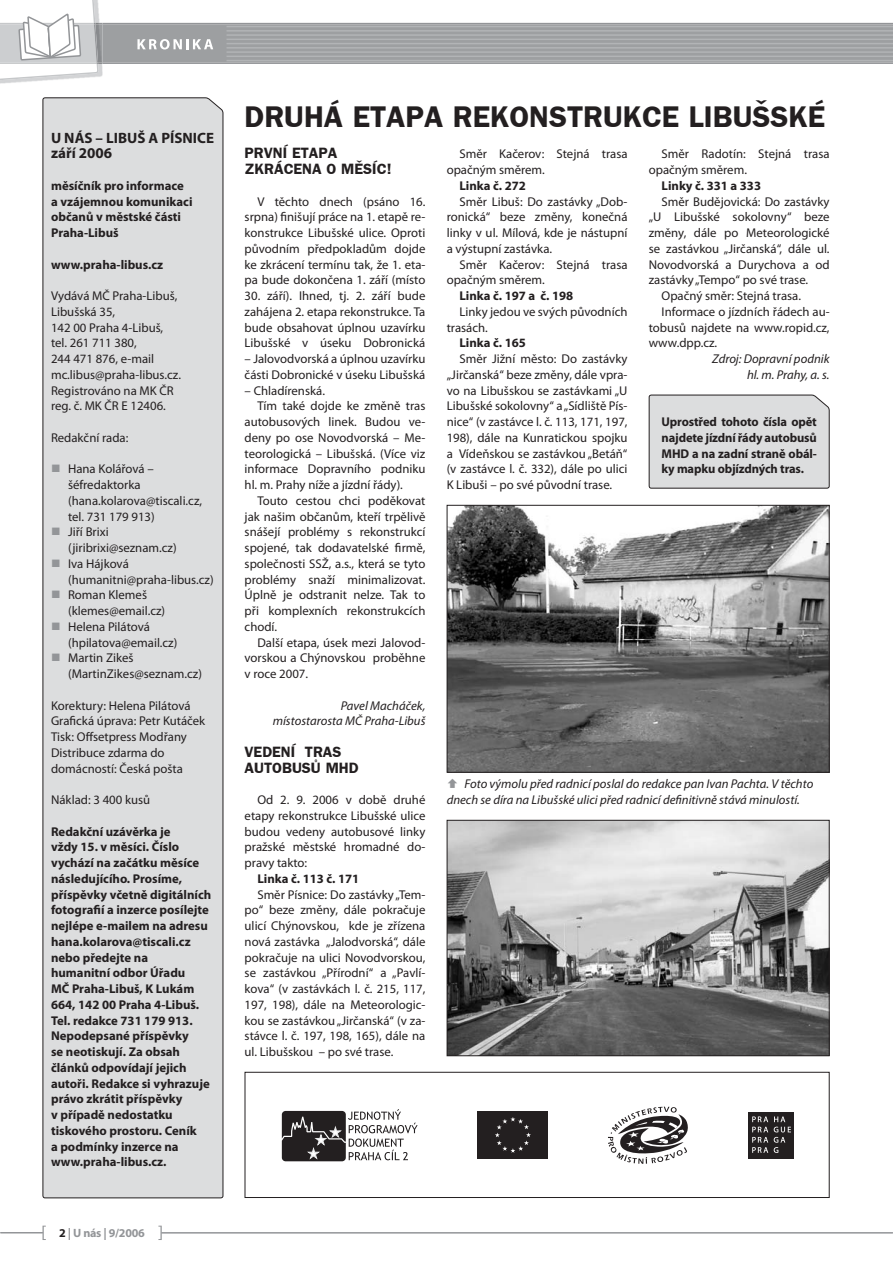
<style>
.page{position:relative;width:893px;height:1263px;background:#fff}
.page>*{position:absolute;margin:0;border:0;box-sizing:border-box;transform-origin:0 0}
.t1{font:700 30px "Frankfurt Gothic";color:#231f20}
.t2{font:700 15px/15.8px "Frankfurt Gothic";color:#231f20}
.t3{font:700 15px/15.8px "Myriad Pro";color:#231f20}
.t4{font:12.75px/15.8px "Myriad Pro";color:#231f20}
.t5{font:700 12.75px/15.8px "Myriad Pro";color:#231f20}
.t6{font:italic 12.75px/15.8px "Myriad Pro";color:#231f20;text-align:right}
.t7{font:700 12px "Myriad Pro";letter-spacing:-.02em;color:#939598}
.s1{color:#231f20}
</style>
<div class="page">
<hr style="left:1px;top:1232px;width:41px;height:2px;background:#939598">
<hr style="left:162px;top:1232px;width:730px;height:2px;background:#939598">
<svg style="left:42px;top:1226px;width:4px;height:14px"></svg>
<svg style="left:158px;top:1226px;width:4px;height:14px"></svg>
<svg style="left:0;top:0;width:893px;height:84px"></svg>
<hr style="left:226px;top:26px;width:666px;height:1px;background:#b2b4b6">
<hr style="left:226px;top:30px;width:666px;height:2px;background:#b2b4b6">
<hr style="left:226px;top:34px;width:666px;height:2px;background:#b2b4b6">
<hr style="left:226px;top:39px;width:666px;height:1px;background:#b2b4b6">
<hr style="left:226px;top:43px;width:666px;height:1px;background:#b2b4b6">
<hr style="left:226px;top:47px;width:666px;height:2px;background:#b2b4b6">
<hr style="left:226px;top:51px;width:665px;height:2px;background:#b2b4b6">
<hr style="left:226px;top:56px;width:665px;height:1px;background:#b2b4b6">
<hr style="left:226px;top:60px;width:665px;height:1px;background:#b2b4b6">
<div style="left:42px;top:97px;width:182px;height:1102px;background:#dcddde"></div>
<div style="left:477px;top:1112px;width:71px;height:47px;background:#231f20"></div>
<svg style="left:495px;top:1117px;width:36px;height:36px"></svg>
<svg style="left:608px;top:1107px;width:80px;height:57px"></svg>
<div style="left:747px;top:1112px;width:23px;height:47px;background:#231f20"></div>
<div style="left:771px;top:1112px;width:23px;height:47px;background:#231f20"></div>
<svg style="left:752px;top:1116px;width:39px;height:37px"></svg>
<svg style="left:282px;top:1109px;width:135px;height:52px"></svg>
<div style="left:244px;top:1072px;width:585px;height:126px;border:1px solid #231f20"></div>
<img style="left:448px;top:507px;width:379px;height:264px">
<div style="left:446px;top:505px;width:383px;height:268px;border:1px solid #231f20"></div>
<div style="left:648px;top:394px;width:182px;height:95px;background:#dcddde"></div>
<img style="left:448px;top:822px;width:379px;height:232px">
<div style="left:446px;top:820px;width:383px;height:236px;border:1px solid #231f20"></div>
<svg style="left:52px;top:465px;width:7px;height:8px"></svg>
<svg style="left:52px;top:528px;width:7px;height:8px"></svg>
<svg style="left:52px;top:560px;width:7px;height:7px"></svg>
<svg style="left:52px;top:591px;width:7px;height:8px"></svg>
<svg style="left:52px;top:623px;width:7px;height:7px"></svg>
<svg style="left:52px;top:654px;width:7px;height:8px"></svg>
<p class="t3" style="left:51px;top:131px;width:164px">U NÁS – LIBUŠ A PÍSNICE září 2006</p>
<p class="t5" style="left:51px;top:179px;width:143px">měsíčník pro informace a vzájemnou komunikaci občanů v městské části<br>Praha-Libuš</p>
<p class="t5" style="left:51px;top:258px;width:114px">www.praha-libus.cz</p>
<p class="t4" style="left:51px;top:289px;width:131px">Vydává MČ Praha-Libuš,<br>Libušská 35,<br>142 00 Praha 4-Libuš, tel. 261 711 380,<br>244 471 876, e-mail mc.libus@praha-libus.cz.<br>Registrováno na MK ČR reg. č. MK ČR E 12406.</p>
<p class="t4" style="left:51px;top:431px;width:79px">Redakční rada:</p>
<p class="t4" style="left:68px;top:462px;width:147px">Hana Kolářová – šéfredaktorka (hana.kolarova@tiscali.cz, tel. 731 179 913)<br>Jiří Brixi (jiribrixi@seznam.cz)<br>Iva Hájková (humanitni@praha-libus.cz)<br>Roman Klemeš (klemes@email.cz)<br>Helena Pilátová (hpilatova@email.cz)<br>Martin Zikeš (MartinZikes@seznam.cz)</p>
<p class="t4" style="left:51px;top:699px;width:156px">Korektury: Helena Pilátová<br>Grafická úprava: Petr Kutáček<br>Tisk: Offsetpress Modřany<br>Distribuce zdarma do domácností: Česká pošta</p>
<p class="t4" style="left:51px;top:793px;width:101px">Náklad: 3 400 kusů</p>
<p class="t5" style="left:51px;top:825px;width:162px">Redakční uzávěrka je<br>vždy 15. v měsíci. Číslo vychází na začátku měsíce následujícího. Prosíme, příspěvky včetně digitálních fotografií a inzerce posílejte nejlépe e-mailem na adresu hana.kolarova@tiscali.cz nebo předejte na<br>humanitní odbor Úřadu<br>MČ Praha-Libuš, K Lukám<br>664, 142 00 Praha 4-Libuš.<br>Tel. redakce 731 179 913.<br>Nepodepsané příspěvky<br>se neotiskují. Za obsah článků odpovídají jejich autoři. Redakce si vyhrazuje právo zkrátit příspěvky<br>v případě nedostatku tiskového prostoru. Ceník<br>a podmínky inzerce na www.praha-libus.cz.</p>
<p class="t7" style="left:59px;top:1229px;width:87px"><span class="s1">2</span> | U nás | 9/2006</p>
<h1 class="t1" style="left:244px;top:100px;width:582px">DRUHÁ ETAPA REKONSTRUKCE LIBUŠSKÉ</h1>
<p class="t2" style="left:244px;top:145px;width:148px">PRVNÍ ETAPA<br>ZKRÁCENA O MĚSÍC!</p>
<p class="t4" style="left:244px;top:195px;width:182px;text-align:justify;text-indent:13px">V těchto dnech (psáno 16. srpna) finišují práce na 1. etapě re&shy;konstrukce Libušské ulice. Oproti původním předpokladům dojde ke zkrácení termínu tak, že 1. eta&shy;pa bude dokončena 1. září (místo</p>
<p class="t4" style="left:244px;top:289px;width:182px;text-align:justify">30. září). Ihned, tj. 2. září bude zahájena 2. etapa rekonstrukce. Ta bude obsahovat úplnou uzavírku Libušské v úseku Dobronická</p>
<p class="t4" style="left:244px;top:352px;width:182px">– Jalovodvorská a úplnou uzavírku části Dobronické v úseku Libušská</p>
<p class="t4" style="left:244px;top:384px;width:82px">– Chladírenská.</p>
<p class="t4" style="left:257px;top:399px;width:169px">Tím také dojde ke změně tras</p>
<p class="t4" style="left:244px;top:415px;width:182px">autobusových linek. Budou ve-</p>
<p class="t4" style="left:244px;top:431px;width:182px">deny po ose Novodvorská – Me-</p>
<p class="t4" style="left:244px;top:447px;width:182px">teorologická – Libušská. (Více viz</p>
<p class="t4" style="left:244px;top:462px;width:182px">informace Dopravního podniku</p>
<p class="t4" style="left:244px;top:478px;width:160px">hl. m. Prahy níže a jízdní řády).</p>
<p class="t4" style="left:257px;top:494px;width:169px">Touto cestou chci poděkovat</p>
<p class="t4" style="left:244px;top:510px;width:182px">jak našim občanům, kteří trpělivě</p>
<p class="t4" style="left:244px;top:525px;width:182px">snášejí problémy s rekonstrukcí</p>
<p class="t4" style="left:244px;top:541px;width:182px">spojené, tak dodavatelské firmě,</p>
<p class="t4" style="left:244px;top:557px;width:182px">společnosti SSŽ, a.s., která se tyto</p>
<p class="t4" style="left:244px;top:573px;width:182px">problémy snaží minimalizovat.</p>
<p class="t4" style="left:244px;top:588px;width:182px">Úplně je odstranit nelze. Tak to</p>
<p class="t4" style="left:244px;top:604px;width:182px">při komplexních rekonstrukcích</p>
<p class="t4" style="left:244px;top:620px;width:34px">chodí.</p>
<p class="t4" style="left:257px;top:636px;width:169px">Další etapa, úsek mezi Jalovod-</p>
<p class="t4" style="left:244px;top:651px;width:182px">vorskou a Chýnovskou proběhne</p>
<p class="t4" style="left:244px;top:667px;width:65px">v roce 2007.</p>
<p class="t6" style="left:273px;top:699px;width:154px">Pavel Macháček, místostarosta MČ Praha-Libuš</p>
<p class="t2" style="left:244px;top:744px;width:116px">VEDENÍ TRAS<br>AUTOBUSŮ MHD</p>
<p class="t4" style="left:244px;top:793px;width:182px;text-align:justify;text-indent:13px">Od 2. 9. 2006 v době druhé etapy rekonstrukce Libušské ulice budou vedeny autobusové linky pražské městské hromadné do&shy;pravy takto:</p>
<p class="t5" style="left:257px;top:872px;width:103px">Linka č. 113 č. 171</p>
<p class="t4" style="left:244px;top:888px;width:182px;text-align:justify;text-indent:13px">Směr Písnice: Do zastávky „Tem&shy;po“ beze změny, dále pokračuje ulicí Chýnovskou, kde je zřízena nová zastávka „Jalodvorská“, dále pokračuje na ulici Novodvorskou, se zastávkou „Přírodní“ a „Pavlí&shy;kova“ (v zastávkách l. č. 215, 117, 197, 198), dále na Meteorologic&shy;kou se zastávkou „Jirčanská“ (v za&shy;stávce l. č. 197, 198, 165), dále na ul. Libušskou – po své trase.</p>
<p class="t4" style="left:648px;top:148px;width:182px;text-indent:13px">Směr Radotín: Stejná trasa opačným směrem.</p>
<p class="t5" style="left:661px;top:179px;width:101px">Linky č. 331 a 333</p>
<p class="t4" style="left:661px;top:195px;width:169px">Směr Budějovická: Do zastávky</p>
<p class="t4" style="left:648px;top:211px;width:182px">„U Libušské sokolovny“ beze</p>
<p class="t4" style="left:648px;top:226px;width:182px">změny, dále po Meteorologické</p>
<p class="t4" style="left:648px;top:242px;width:182px">se zastávkou „Jirčanská“, dále ul.</p>
<p class="t4" style="left:648px;top:258px;width:182px">Novodvorská a Durychova a od</p>
<p class="t4" style="left:648px;top:274px;width:161px">zastávky „Tempo“ po své trase.</p>
<p class="t4" style="left:661px;top:289px;width:141px">Opačný směr: Stejná trasa.</p>
<p class="t4" style="left:661px;top:305px;width:169px">Informace o jízdních řádech au-</p>
<p class="t4" style="left:648px;top:321px;width:182px">tobusů najdete na www.ropid.cz,</p>
<p class="t4" style="left:648px;top:336px;width:70px">www.dpp.cz.</p>
<p class="t6" style="left:712px;top:352px;width:119px">Zdroj: Dopravní podnik hl. m. Prahy, a. s.</p>
<p class="t4" style="left:446px;top:148px;width:182px;text-indent:13px">Směr Kačerov: Stejná trasa opačným směrem.</p>
<p class="t5" style="left:459px;top:179px;width:68px">Linka č. 272</p>
<p class="t4" style="left:446px;top:195px;width:182px;text-align:justify;text-indent:13px">Směr Libuš: Do zastávky „Dob&shy;ronická“ beze změny, konečná linky v ul. Mílová, kde je nástupní a výstupní zastávka.</p>
<p class="t4" style="left:446px;top:258px;width:182px;text-indent:13px">Směr Kačerov: Stejná trasa opačným směrem.</p>
<p class="t5" style="left:459px;top:289px;width:115px">Linka č. 197 a č. 198</p>
<p class="t4" style="left:446px;top:305px;width:182px;text-indent:13px">Linky jedou ve svých původních trasách.</p>
<p class="t5" style="left:459px;top:337px;width:68px">Linka č. 165</p>
<p class="t4" style="left:446px;top:352px;width:182px;text-align:justify;text-indent:13px">Směr Jižní město: Do zastávky „Jirčanská“ beze změny, dále vpra&shy;vo na Libušskou se zastávkami „U Libušské sokolovny“ a „Sídliště Pís&shy;nice“ (v zastávce l. č. 113, 171, 197, 198), dále na Kunratickou spojku a Vídeňskou se zastávkou „Betáň“ (v zastávce l. č. 332), dále po ulici K Libuši – po své původní trase.</p>
<p class="t5" style="left:661px;top:415px;width:157px;text-align:justify">Uprostřed tohoto čísla opět najdete jízdní řády autobusů MHD a na zadní straně obál&shy;ky mapku objízdných tras.</p>
<p class="t6" style="left:446px;top:777px;width:368px;text-align:left;text-indent:18px">Foto výmolu před radnicí poslal do redakce pan Ivan Pachta. V těchto dnech se díra na Libušské ulici před radnicí definitivně stává minulostí.</p>
</div>
